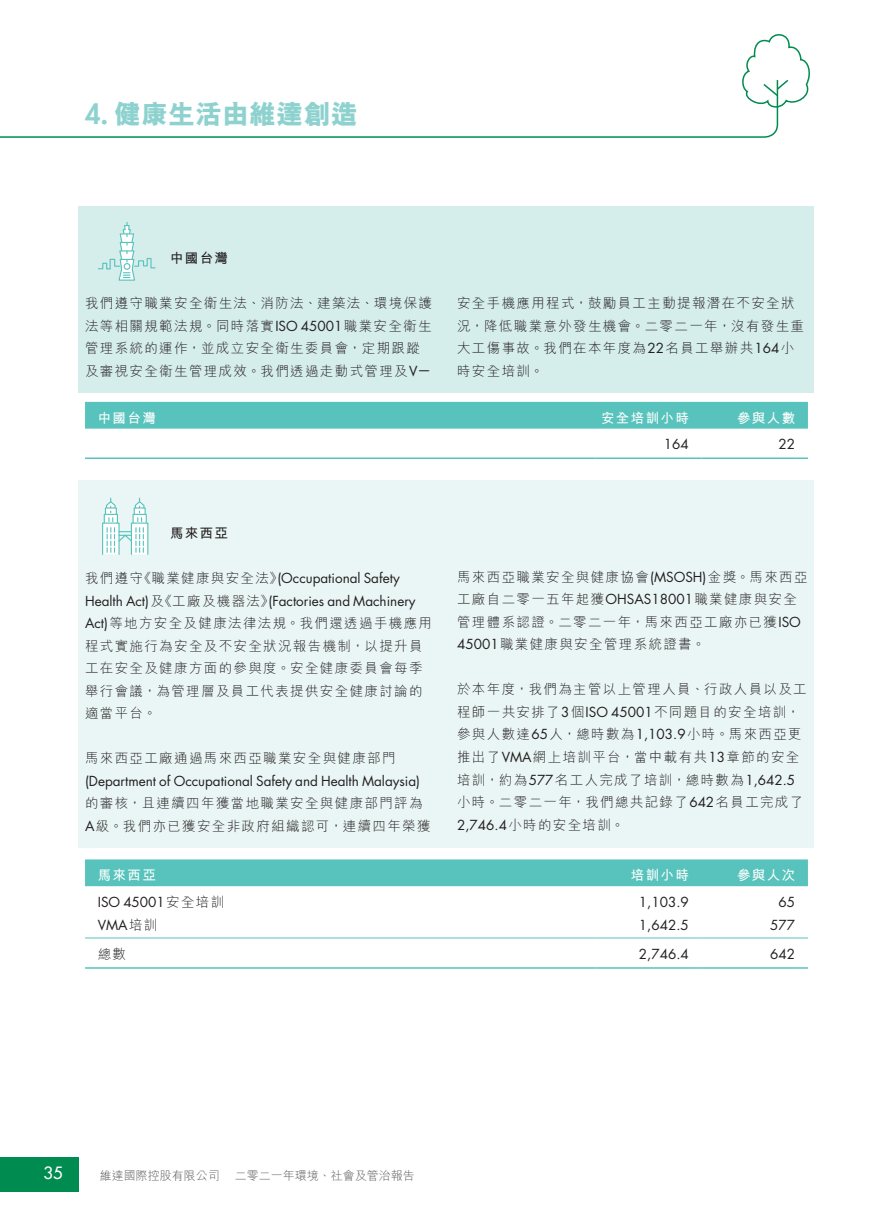
<style>
.page{position:relative;width:893px;height:1212px;background:#fff}
.page>*{position:absolute;margin:0;border:0;box-sizing:border-box;transform-origin:0 0}
.t1{font:800 27px "M Hei HK";color:#8ed2cf}
.t2{font:500 16.5px "Futura Std";color:#fff}
.t3{font:300 13.5px/22.5px "M Hei HK";letter-spacing:.1em;color:#231f20}
.t4{font:13.5px "Futura Std";color:#231f20}
.t5{font:700 13.5px "M Hei HK";letter-spacing:.1em;color:#fff}
.t6{font:700 13.5px "M Hei HK";letter-spacing:.1em;color:#231f20}
.t7{font:300 12px "M Hei HK";color:#57585a}
.s1{font-family:"Futura Std"}
.s2{font-family:"Futura Std";font-weight:400}
.s3{font-family:"M Hei HK";font-weight:300}
</style>
<div class="page">
<svg style="left:742px;top:34px;width:68px;height:74px"></svg>
<svg style="left:0;top:79px;width:779px;height:59px"></svg>
<div style="left:0;top:1157px;width:79px;height:35px;background:#008b50"></div>
<div style="left:85px;top:402px;width:723px;height:27px;background:#57c3bc"></div>
<hr style="left:85px;top:457px;width:510px;height:2px;background:#57c3bc">
<hr style="left:595px;top:457px;width:94px;height:2px;background:#57c3bc">
<svg style="left:689px;top:457px;width:13px;height:2px"></svg>
<hr style="left:702px;top:457px;width:93px;height:2px;background:#57c3bc">
<svg style="left:795px;top:457px;width:13px;height:2px"></svg>
<div style="left:79px;top:206px;width:735px;height:186px;background:#d5edeb"></div>
<div style="left:79px;top:480px;width:735px;height:367px;background:#eaf6f5"></div>
<div style="left:85px;top:859px;width:723px;height:27px;background:#57c3bc"></div>
<hr style="left:85px;top:937px;width:510px;height:1px;background:#57c3bc">
<hr style="left:595px;top:937px;width:94px;height:1px;background:#57c3bc">
<svg style="left:689px;top:937px;width:13px;height:1px"></svg>
<hr style="left:702px;top:937px;width:93px;height:1px;background:#57c3bc">
<svg style="left:795px;top:937px;width:13px;height:1px"></svg>
<hr style="left:85px;top:967px;width:510px;height:2px;background:#57c3bc">
<hr style="left:595px;top:967px;width:94px;height:2px;background:#57c3bc">
<svg style="left:689px;top:967px;width:13px;height:2px"></svg>
<hr style="left:702px;top:967px;width:93px;height:2px;background:#57c3bc">
<svg style="left:795px;top:967px;width:13px;height:2px"></svg>
<svg style="left:98px;top:222px;width:58px;height:59px"></svg>
<svg style="left:104px;top:514px;width:14px;height:8px"></svg>
<svg style="left:105px;top:498px;width:11px;height:23px"></svg>
<svg style="left:102px;top:522px;width:18px;height:33px"></svg>
<svg style="left:133px;top:514px;width:14px;height:8px"></svg>
<svg style="left:134px;top:498px;width:11px;height:23px"></svg>
<div style="left:131px;top:522px;width:17px;height:33px;background:#fff;border:1px solid #57c3bc"></div>
<svg style="left:107px;top:528px;width:37px;height:24px"></svg>
<h1 class="t1" style="left:85px;top:100px;width:274px"><span class="s1">4.</span> 健康生活由維達創造</h1>
<p class="t6" style="left:170px;top:249px;width:60px">中國台灣</p>
<p class="t3" style="left:85px;top:292px;width:348px;text-align:justify">我們遵守職業安全衛生法、消防法、建築法、環境保護法等相關規範法規。同時落實<span class="s2">ISO45001</span>職業安全衛生管理系統的運作，並成立安全衛生委員會，定期跟蹤</p>
<p class="t4" style="left:417px;top:360px;width:15px">—</p>
<p class="t3" style="left:85px;top:359px;width:334px">及審視安全衛生管理成效。我們透過走動式管理及<span class="s2">V</span></p>
<p class="t5" style="left:98px;top:408px;width:60px">中國台灣</p>
<p class="t3" style="left:457px;top:292px;width:348px">安全手機應用程式，鼓勵員工主動提報潛在不安全狀況，降低職業意外發生機會。二零二一年，沒有發生重大工傷事故。我們在本年度為<span class="s2">22</span>名員工舉辦共<span class="s2">164</span>小時安全培訓。</p>
<p class="t5" style="left:601px;top:408px;width:89px">安全培訓小時</p>
<p class="t4" style="left:664px;top:436px;width:26px">164</p>
<p class="t5" style="left:737px;top:408px;width:60px">參與人數</p>
<p class="t4" style="left:778px;top:436px;width:18px">22</p>
<p class="t6" style="left:170px;top:523px;width:60px">馬來西亞</p>
<p class="t4" style="left:138px;top:570px;width:263px"><span class="s3">《職業健康與安全法》</span>(Occupational Safety</p>
<p class="t3" style="left:85px;top:567px;width:60px">我們遵守</p>
<p class="t4" style="left:159px;top:592px;width:258px"><span class="s3">《工廠及機器法》</span>(Factories and Machinery</p>
<p class="t4" style="left:85px;top:592px;width:80px">Health Act <span class="s3">及</span>)</p>
<p class="t3" style="left:85px;top:612px;width:348px"><span class="s2">Act)</span>等地方安全及健康法律法規。我們還透過手機應用程式實施行為安全及不安全狀況報告機制，以提升員工在安全及健康方面的參與度。安全健康委員會每季舉行會議，為管理層及員工代表提供安全健康討論的適當平台。</p>
<p class="t3" style="left:85px;top:747px;width:312px">馬來西亞工廠通過馬來西亞職業安全與健康部門</p>
<p class="t4" style="left:85px;top:772px;width:337px">(Department of Occupational Safety and Health Malaysia(</p>
<p class="t3" style="left:85px;top:792px;width:347px">的審核，且連續四年獲當地職業安全與健康部門評為<br><span class="s2">A</span>級。我們亦已獲安全非政府組織認可，連續四年榮獲</p>
<p class="t5" style="left:98px;top:865px;width:60px">馬來西亞</p>
<p class="t4" style="left:98px;top:893px;width:128px">ISO 45001<span class="s3">安全培訓</span></p>
<p class="t4" style="left:98px;top:916px;width:61px">VMA<span class="s3">培訓</span></p>
<p class="t3" style="left:98px;top:943px;width:30px">總數</p>
<p class="t3" style="left:457px;top:565px;width:352px">馬來西亞職業安全與健康協會<span class="s2">(MSOSH)</span>金獎。馬來西亞工廠自二零一五年起獲<span class="s2">OHSAS18001</span>職業健康與安全管理體系認證。二零二一年，馬來西亞工廠亦已獲<span class="s2">ISO<br>45001</span>職業健康與安全管理系統證書。</p>
<p class="t3" style="left:457px;top:678px;width:351px">於本年度，我們為主管以上管理人員、行政人員以及工程師一共安排了<span class="s2">3</span>個<span class="s2">ISO45001</span>不同題目的安全培訓，參與人數達<span class="s2">65</span>人，總時數為<span class="s2">1,103.9</span>小時。馬來西亞更推出了<span class="s2">VMA</span>網上培訓平台，當中載有共<span class="s2">13</span>章節的安全培訓，約為<span class="s2">577</span>名工人完成了培訓，總時數為<span class="s2">1,642.5</span>小時。二零二一年，我們總共記錄了<span class="s2">642</span>名員工完成了<br><span class="s2">2,746.4</span>小時的安全培訓。</p>
<p class="t5" style="left:737px;top:865px;width:60px">參與人次</p>
<p class="t5" style="left:631px;top:865px;width:60px">培訓小時</p>
<p class="t4" style="left:639px;top:893px;width:51px">1,103.9</p>
<p class="t4" style="left:778px;top:893px;width:18px">65</p>
<p class="t4" style="left:639px;top:916px;width:51px">1,642.5</p>
<p class="t4" style="left:770px;top:916px;width:26px">577</p>
<p class="t4" style="left:639px;top:945px;width:51px">2,746.4</p>
<p class="t4" style="left:770px;top:945px;width:26px">642</p>
<p class="t2" style="left:44px;top:1163px;width:21px">35</p>
<p class="t7" style="left:100px;top:1169px;width:122px">維達國際控股有限公司</p>
<p class="t7" style="left:235px;top:1169px;width:181px">二零二一年環境、社會及管治報告</p>
</div>
